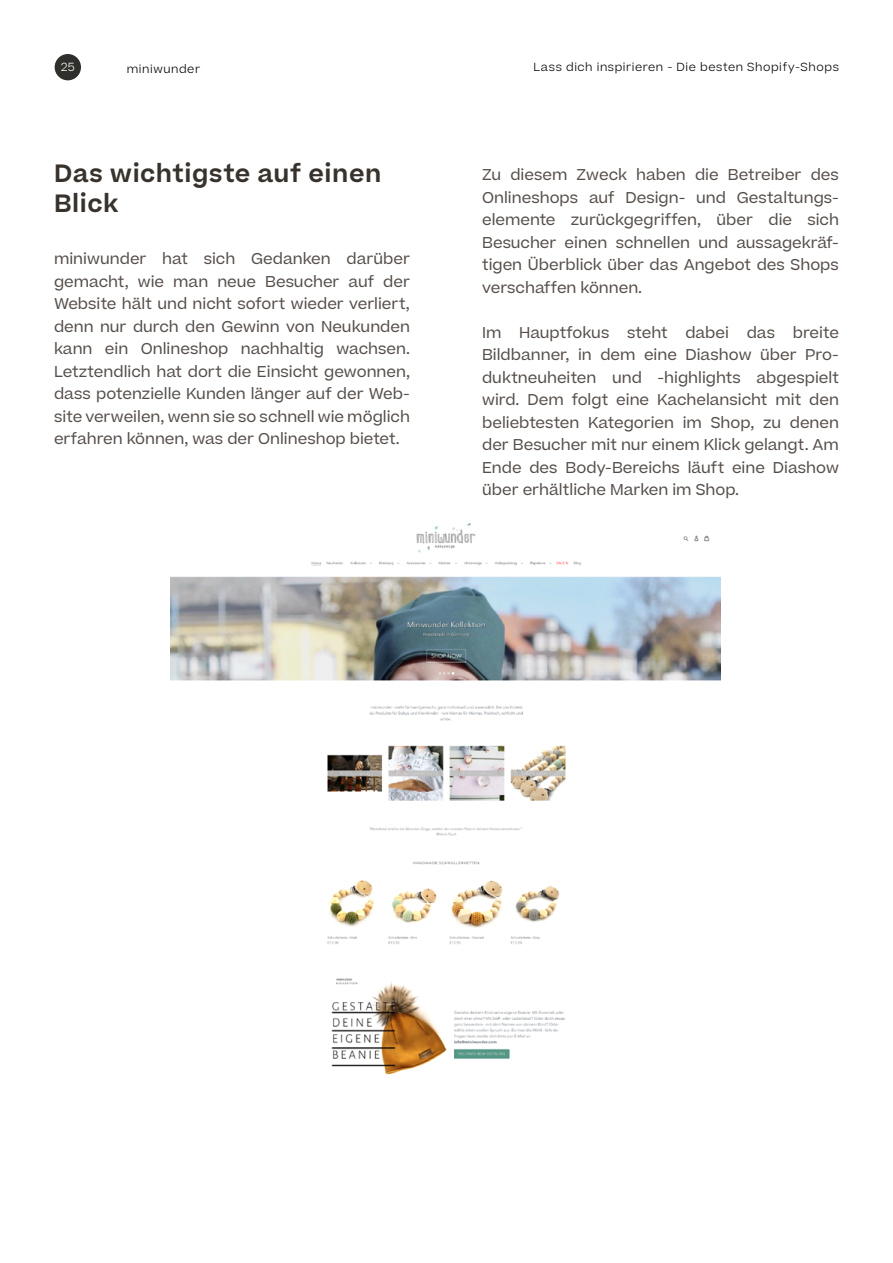
<style>
.page{position:relative;width:893px;height:1263px;background:#fff}
.page>*{position:absolute;margin:0;border:0;box-sizing:border-box;transform-origin:0 0}
.t1{font:600 24px/30px "Beatrice";letter-spacing:.025em;color:#38322d}
.t2{font:15px/22.5px "Beatrice";color:#554e4a;text-align:justify}
.t3{font:300 11.25px "Beatrice";letter-spacing:.05em;color:#000}
.t4{font:300 11.25px "Beatrice";color:#fff}
</style>
<div class="page">
<img style="left:170px;top:523px;width:550px;height:552px">
<div style="left:55px;top:54px;width:26px;height:26px;background:#2f2f2c;border-radius:50%"></div>
<p class="t4" style="left:61px;top:60px;width:15px">25</p>
<p class="t3" style="left:127px;top:62px;width:75px">miniwunder</p>
<h1 class="t1" style="left:54px;top:158px;width:329px">Das wichtigste auf einen<br>Blick</h1>
<p class="t2" style="left:54px;top:247px;width:357px">miniwunder hat sich Gedanken darüber gemacht, wie man neue Besucher auf der Website hält und nicht sofort wieder verliert, denn nur durch den Gewinn von Neukunden kann ein Onlineshop nachhaltig wachsen.<br>Letztendlich hat dort die Einsicht gewonnen, dass potenzielle Kunden länger auf der Web&shy;site verweilen, wenn sie so schnell wie möglich erfahren können, was der Onlineshop bietet.</p>
<p class="t3" style="left:534px;top:59px;width:307px">Lass dich inspirieren - Die besten Shopify-Shops</p>
<p class="t2" style="left:482px;top:163px;width:358px">Zu diesem Zweck haben die Betreiber des Onlineshops auf Design- und Gestaltungs&shy;elemente zurückgegriffen, über die sich Besucher einen schnellen und aussagekräf&shy;tigen Überblick über das Angebot des Shops verschaffen können.</p>
<p class="t2" style="left:482px;top:321px;width:358px">Im Hauptfokus steht dabei das breite Bildbanner, in dem eine Diashow über Pro&shy;duktneuheiten und -highlights abgespielt wird. Dem folgt eine Kachelansicht mit den beliebtesten Kategorien im Shop, zu denen der Besucher mit nur einem Klick gelangt. Am Ende des Body-Bereichs läuft eine Diashow über erhältliche Marken im Shop.</p>
</div>
